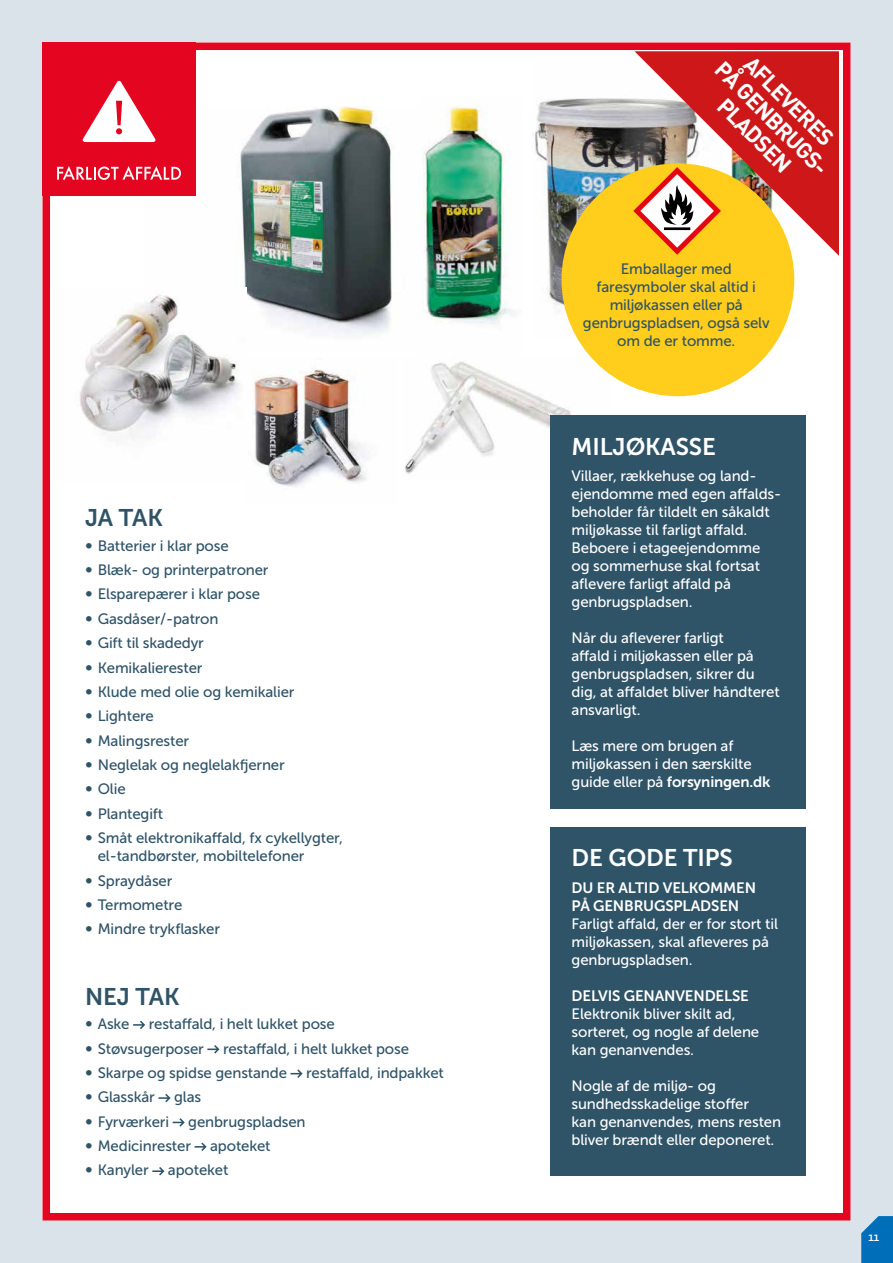
<style>
.page{position:relative;width:893px;height:1263px;background:#dbe3ea}
.page>*{position:absolute;margin:0;border:0;box-sizing:border-box;transform-origin:0 0}
.t1{font:24px "Museo Sans 700";letter-spacing:-.005em;color:#fff}
.t2{font:24px "Museo Sans 700";letter-spacing:-.005em;color:#2f5367}
.t3{font:700 22.65px/48.9px "DIN Pro";color:#fff;text-align:center}
.t4{font:15px/24.3px "Museo Sans 500";letter-spacing:-.01em;color:#2f5367}
.t5{font:15px/18px "Museo Sans 500";letter-spacing:-.01em;color:#fff}
.t6{font:15px/18px "Museo Sans 700";letter-spacing:-.01em;color:#fff}
.t7{font:12px "Signa Normal";color:#fff}
.s1{font-family:"Museo Sans 500"}
</style>
<div class="page">
<div style="left:43px;top:43px;width:807px;height:1177px;background:#fff"></div>
<img style="left:240px;top:106px;width:152px;height:229px">
<img style="left:80px;top:288px;width:167px;height:151px">
<img style="left:423px;top:106px;width:90px;height:218px">
<img style="left:243px;top:359px;width:125px;height:128px">
<img style="left:533px;top:98px;width:100px;height:233px">
<img style="left:405px;top:358px;width:204px;height:117px">
<div style="left:43px;top:43px;width:807px;height:1177px;border:8px solid #e40521"></div>
<div style="left:43px;top:43px;width:153px;height:153px;background:#e40521"></div>
<svg style="left:57px;top:166px;width:124px;height:14px"></svg>
<svg style="left:83px;top:81px;width:72px;height:61px"></svg>
<div style="left:550px;top:827px;width:255px;height:348px;background:#2f5367"></div>
<div style="left:550px;top:416px;width:255px;height:393px;background:#2f5367"></div>
<svg style="left:133px;top:1020px;width:12px;height:9px"></svg>
<svg style="left:207px;top:1045px;width:12px;height:8px"></svg>
<svg style="left:291px;top:1069px;width:12px;height:9px"></svg>
<svg style="left:158px;top:1094px;width:13px;height:8px"></svg>
<svg style="left:173px;top:1118px;width:12px;height:9px"></svg>
<svg style="left:195px;top:1142px;width:12px;height:9px"></svg>
<svg style="left:152px;top:1167px;width:12px;height:8px"></svg>
<div style="left:561px;top:163px;width:233px;height:233px;background:#ffcd1c;border-radius:50%"></div>
<svg style="left:861px;top:1216px;width:32px;height:47px;background:#177abd"></svg>
<svg style="left:633px;top:51px;width:206px;height:205px"></svg>
<h1 class="t2" style="left:85px;top:505px;width:79px">JA TAK</h1>
<p class="t4" style="left:85px;top:533px;width:259px">∞ Batterier i klar pose<br>∞ Blæk- og printerpatroner<br>∞ Elsparepærer i klar pose<br>∞ Gasdåser/-patron<br>∞ Gift til skadedyr<br>∞ Kemikalierester<br>∞ Klude med olie og kemikalier<br>∞ Lightere<br>∞ Malingsrester<br>∞ Neglelak og neglelakfjerner<br>∞ Olie<br>∞ Plantegift<br>∞ Småt elektronikaffald, fx cykellygter,</p>
<p class="t4" style="left:85px;top:844px;width:221px;text-indent:13px">el-tandbørster, mobiltelefoner ∞ Spraydåser<br>∞ Termometre<br>∞ Mindre trykflasker</p>
<h1 class="t2" style="left:85px;top:983px;width:96px">NEJ TAK</h1>
<p class="t4" style="left:85px;top:1012px;width:46px">∞ Aske</p>
<p class="t4" style="left:85px;top:1012px;width:251px;text-indent:64px">restaffald, i helt lukket pose ∞ Støvsugerposer</p>
<p class="t4" style="left:85px;top:1036px;width:326px;text-indent:138px">restaffald, i helt lukket pose ∞ Skarpe og spidse genstande</p>
<p class="t4" style="left:306px;top:1061px;width:139px">restaffald, indpakket</p>
<p class="t4" style="left:85px;top:1085px;width:71px">∞ Glasskår</p>
<p class="t4" style="left:174px;top:1085px;width:29px">glas</p>
<p class="t4" style="left:85px;top:1109px;width:86px">∞ Fyrværkeri</p>
<p class="t4" style="left:85px;top:1109px;width:222px;text-indent:103px">genbrugspladsen ∞ Medicinrester</p>
<p class="t4" style="left:210px;top:1134px;width:62px">apoteket</p>
<p class="t4" style="left:85px;top:1158px;width:65px">∞ Kanyler</p>
<p class="t4" style="left:168px;top:1158px;width:62px">apoteket</p>
<h2 class="t3" style="left:766px;top:42px;width:117px;rotate:45deg">AFLEVERES<br>PLADSEN</h2>
<h2 class="t3" style="left:737px;top:48px;width:152px;rotate:45deg">PÅ GENBRUGS-</h2>
<p class="t4" style="left:583px;top:260px;width:188px;line-height:18px;text-align:center">Emballager med faresymboler skal altid i miljøkassen eller på genbrugspladsen, også selv om de er tomme.</p>
<h1 class="t1" style="left:572px;top:433px;width:146px">MILJØKASSE</h1>
<p class="t5" style="left:572px;top:467px;width:211px">Villaer, rækkehuse og land&shy;ejendomme med egen affalds&shy;beholder får tildelt en såkaldt miljøkasse til farligt affald.<br>Beboere i etageejendomme og sommerhuse skal fortsat aflevere farligt affald på genbrugspladsen.</p>
<p class="t5" style="left:572px;top:629px;width:210px">Når du afleverer farligt<br>affald i miljøkassen eller på genbrugspladsen, sikrer du dig, at affaldet bliver håndteret ansvarligt.</p>
<p class="t5" style="left:572px;top:737px;width:182px">Læs mere om brugen af miljøkassen i den særskilte</p>
<p class="t6" style="left:572px;top:773px;width:200px"><span class="s1">guide eller på</span> forsyningen.dk</p>
<h1 class="t1" style="left:572px;top:844px;width:163px">DE GODE TIPS</h1>
<p class="t6" style="left:572px;top:878px;width:186px">DU ER ALTID VELKOMMEN<br>PÅ GENBRUGSPLADSEN</p>
<p class="t5" style="left:572px;top:914px;width:208px">Farligt affald, der er for stort til miljøkassen, skal afleveres på genbrugspladsen.</p>
<p class="t6" style="left:572px;top:986px;width:179px">DELVIS GENANVENDELSE</p>
<p class="t5" style="left:572px;top:1004px;width:189px">Elektronik bliver skilt ad, sorteret, og nogle af delene kan genanvendes.</p>
<p class="t5" style="left:572px;top:1076px;width:211px">Nogle af de miljø- og sundhedsskadelige stoffer<br>kan genanvendes, mens resten bliver brændt eller deponeret.</p>
<p class="t7" style="left:868px;top:1230px;width:13px">11</p>
</div>
